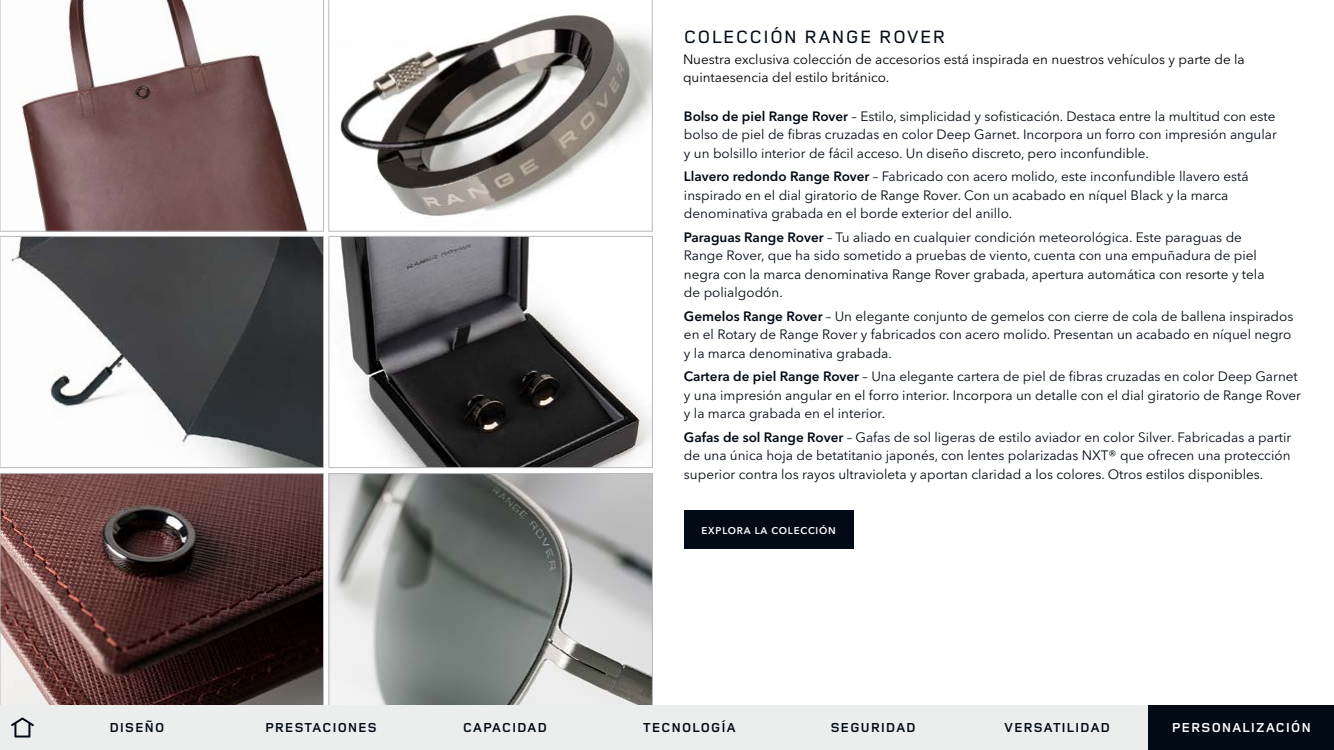
<style>
.page{position:relative;width:1334px;height:750px;background:#fff}
.page>*{position:absolute;margin:0;border:0;box-sizing:border-box;transform-origin:0 0}
.t1{font:500 18.5px "Land Rover Wide";color:#020a16}
.t2{font:13.5px/18.5px "Avenir Next W1 G";color:#020a16}
.t3{font:13.5px/18.5px "Avenir Next W1 G";color:#000}
.t4{font:700 13.5px "Land Rover Wide";color:#020a16}
.t5{font:700 13.5px "Land Rover Wide";color:#fff}
.t6{font:600 9.8px "Avenir Next W1 G";letter-spacing:.085em;color:#fff}
.s1{font-weight:600}
</style>
<div class="page">
<img style="left:331px;top:475px;width:320px;height:230px">
<div style="left:329px;top:473px;width:324px;height:236px;border:1px solid #b7b9bc"></div>
<img style="left:2px;top:475px;width:320px;height:230px">
<div style="left:0;top:473px;width:324px;height:236px;border:1px solid #b7b9bc"></div>
<img style="left:340px;top:238px;width:311px;height:228px">
<div style="left:329px;top:236px;width:324px;height:232px;border:1px solid #b7b9bc"></div>
<img style="left:10px;top:238px;width:312px;height:228px">
<div style="left:0;top:236px;width:324px;height:232px;border:1px solid #b7b9bc"></div>
<svg style="left:329px;top:0;width:323px;height:231px"></svg>
<svg style="left:0;top:0;width:324px;height:231px"></svg>
<div style="left:0;top:705px;width:1334px;height:45px;background:#eceded"></div>
<svg style="left:11px;top:717px;width:23px;height:21px"></svg>
<div style="left:1149px;top:705px;width:185px;height:45px;background:#020a16"></div>
<div style="left:684px;top:511px;width:169px;height:38px;background:#020a16"></div>
<h1 class="t1" style="left:683px;top:24px;width:265px">COLECCIÓN RANGE ROVER</h1>
<p class="t3" style="left:683px;top:49px;width:563px">Nuestra exclusiva colección de accesorios está inspirada en nuestros vehículos y parte de la quintaesencia del estilo británico.</p>
<p class="t2" style="left:684px;top:106px;width:594px;text-align:justify"><span class="s1">Bolso de piel Range Rover</span> – Estilo, simplicidad y sofisticación. Destaca entre la multitud con este bolso de piel de fibras cruzadas en color Deep Garnet. Incorpora un forro con impresión angular y un bolsillo interior de fácil acceso. Un diseño discreto, pero inconfundible.</p>
<p class="t2" style="left:684px;top:166px;width:566px"><span class="s1">Llavero redondo Range Rover</span> – Fabricado con acero molido, este inconfundible llavero está inspirado en el dial giratorio de Range Rover. Con un acabado en níquel Black y la marca denominativa grabada en el borde exterior del anillo.</p>
<p class="t2" style="left:684px;top:227px;width:582px"><span class="s1">Paraguas Range Rover</span> – Tu aliado en cualquier condición meteorológica. Este paraguas de Range Rover, que ha sido sometido a pruebas de viento, cuenta con una empuñadura de piel negra con la marca denominativa Range Rover grabada, apertura automática con resorte y tela de polialgodón.</p>
<p class="t2" style="left:684px;top:306px;width:611px"><span class="s1">Gemelos Range Rover</span> – Un elegante conjunto de gemelos con cierre de cola de ballena inspirados en el Rotary de Range Rover y fabricados con acero molido. Presentan un acabado en níquel negro y la marca denominativa grabada.</p>
<p class="t2" style="left:684px;top:366px;width:619px"><span class="s1">Cartera de piel Range Rover</span> – Una elegante cartera de piel de fibras cruzadas en color Deep Garnet y una impresión angular en el forro interior. Incorpora un detalle con el dial giratorio de Range Rover y la marca grabada en el interior.</p>
<p class="t2" style="left:684px;top:427px;width:609px;text-align:justify"><span class="s1">Gafas de sol Range Rover</span> – Gafas de sol ligeras de estilo aviador en color Silver. Fabricadas a partir de una única hoja de betatitanio japonés, con lentes polarizadas NXT® que ofrecen una protección superior contra los rayos ultravioleta y aportan claridad a los colores. Otros estilos disponibles.</p>
<p class="t6" style="left:702px;top:522px;width:136px">EXPLORA LA COLECCIÓN</p>
<p class="t4" style="left:109px;top:718px;width:57px">DISEÑO</p>
<p class="t4" style="left:265px;top:718px;width:114px">PRESTACIONES</p>
<p class="t4" style="left:463px;top:718px;width:86px">CAPACIDAD</p>
<p class="t4" style="left:643px;top:718px;width:95px">TECNOLOGÍA</p>
<p class="t4" style="left:830px;top:718px;width:88px">SEGURIDAD</p>
<p class="t4" style="left:1004px;top:718px;width:108px">VERSATILIDAD</p>
<p class="t5" style="left:1172px;top:718px;width:141px">PERSONALIZACIÓN</p>
</div>
